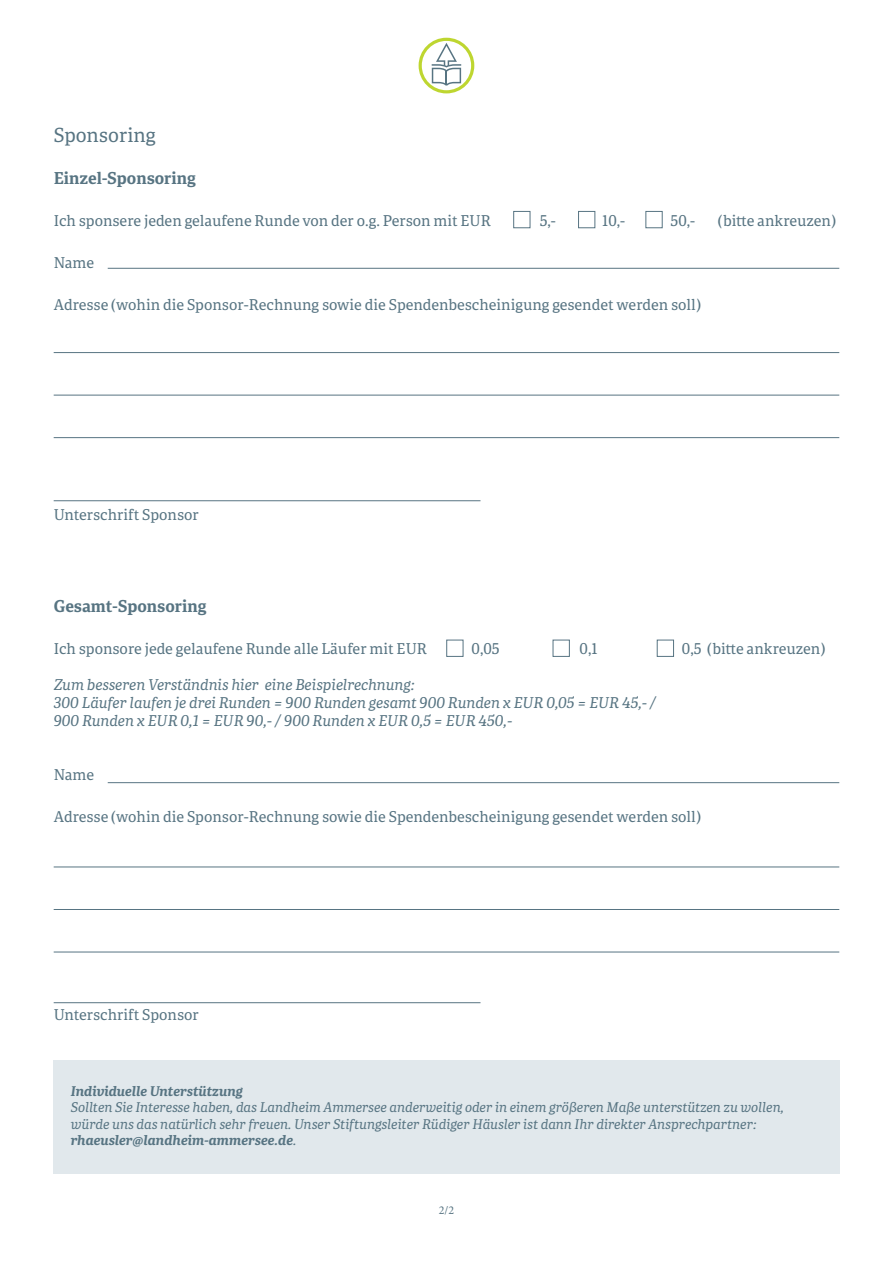
<style>
.page{position:relative;width:893px;height:1263px;background:#fff}
.page>*{position:absolute;margin:0;border:0;box-sizing:border-box;transform-origin:0 0}
.t1{font:19.5px "Portada";color:#577482}
.t2{font:700 16.5px "Portada";color:#577482}
.t3{font:15px "Portada";color:#577482}
.t4{font:italic 15px/18px "Portada";color:#577482}
.t5{font:italic 13.5px/16.2px "Portada";color:#577482}
.t6{font:italic 700 13.5px "Portada";letter-spacing:-.005em;color:#577482}
.t7{font:12px "Minion Pro";color:#577482}
.s1{font-weight:700}
</style>
<div class="page">
<div style="left:53px;top:1060px;width:786px;height:114px;background:#e1e8ec"></div>
<div style="left:419px;top:38px;width:55px;height:55px;border:3px solid #bed630;border-radius:50%"></div>
<svg style="left:432px;top:43px;width:29px;height:43px"></svg>
<div style="left:513px;top:211px;width:17px;height:17px;border:1px solid #577482"></div>
<div style="left:578px;top:211px;width:17px;height:17px;border:1px solid #577482"></div>
<div style="left:646px;top:211px;width:16px;height:17px;border:1px solid #577482"></div>
<hr style="left:108px;top:268px;width:731px;height:1px;background:#577482">
<hr style="left:54px;top:352px;width:785px;height:1px;background:#577482">
<hr style="left:54px;top:395px;width:785px;height:1px;background:#577482">
<hr style="left:54px;top:437px;width:785px;height:1px;background:#577482">
<hr style="left:54px;top:500px;width:426px;height:1px;background:#577482">
<div style="left:446px;top:640px;width:17px;height:17px;border:1px solid #577482"></div>
<div style="left:553px;top:640px;width:17px;height:17px;border:1px solid #577482"></div>
<div style="left:657px;top:640px;width:17px;height:17px;border:1px solid #577482"></div>
<hr style="left:108px;top:782px;width:731px;height:1px;background:#577482">
<hr style="left:54px;top:866px;width:785px;height:1px;background:#577482">
<hr style="left:54px;top:909px;width:785px;height:1px;background:#577482">
<hr style="left:54px;top:952px;width:785px;height:1px;background:#577482">
<hr style="left:54px;top:1002px;width:426px;height:1px;background:#577482">
<h1 class="t1" style="left:54px;top:121px;width:104px">Sponsoring</h1>
<p class="t2" style="left:54px;top:166px;width:144px">Einzel-Sponsoring</p>
<p class="t3" style="left:54px;top:210px;width:439px">Ich sponsere jeden gelaufene Runde von der o.g. Person mit EUR</p>
<p class="t3" style="left:540px;top:210px;width:18px">5,-</p>
<p class="t3" style="left:602px;top:210px;width:24px">10,-</p>
<p class="t3" style="left:670px;top:210px;width:26px">50,-</p>
<p class="t3" style="left:718px;top:210px;width:120px">(bitte ankreuzen)</p>
<p class="t3" style="left:54px;top:252px;width:42px">Name</p>
<p class="t3" style="left:54px;top:294px;width:649px">Adresse (wohin die Sponsor-Rechnung sowie die Spendenbescheinigung gesendet werden soll)</p>
<p class="t3" style="left:54px;top:504px;width:147px">Unterschrift Sponsor</p>
<p class="t2" style="left:54px;top:594px;width:154px">Gesamt-Sponsoring</p>
<p class="t3" style="left:54px;top:638px;width:375px">Ich sponsore jede gelaufene Runde alle Läufer mit EUR</p>
<p class="t3" style="left:472px;top:638px;width:30px">0,05</p>
<p class="t3" style="left:580px;top:638px;width:20px">0,1</p>
<p class="t3" style="left:682px;top:638px;width:145px">0,5 (bitte ankreuzen)</p>
<p class="t4" style="left:54px;top:675px;width:604px">Zum besseren Verständnis hier eine Beispielrechnung:<br>300 Läufer laufen je drei Runden = 900 Runden gesamt 900 Runden x EUR 0,05 = EUR 45,- /<br>900 Runden x EUR 0,1 = EUR 90,- / 900 Runden x EUR 0,5 = EUR 450,-</p>
<p class="t3" style="left:54px;top:764px;width:42px">Name</p>
<p class="t3" style="left:54px;top:806px;width:649px">Adresse (wohin die Sponsor-Rechnung sowie die Spendenbescheinigung gesendet werden soll)</p>
<p class="t3" style="left:54px;top:1004px;width:147px">Unterschrift Sponsor</p>
<p class="t6" style="left:71px;top:1081px;width:174px">Individuelle Unterstützung</p>
<p class="t5" style="left:71px;top:1099px;width:714px">Sollten Sie Interesse haben, das Landheim Ammersee anderweitig oder in einem größeren Maße unterstützen zu wollen, würde uns das natürlich sehr freuen. Unser Stiftungsleiter Rüdiger Häusler ist dann Ihr direkter Ansprechpartner: <span class="s1">rhaeusler@landheim-ammersee.de</span>.</p>
<p class="t7" style="left:439px;top:1202px;width:17px">2/2</p>
</div>
